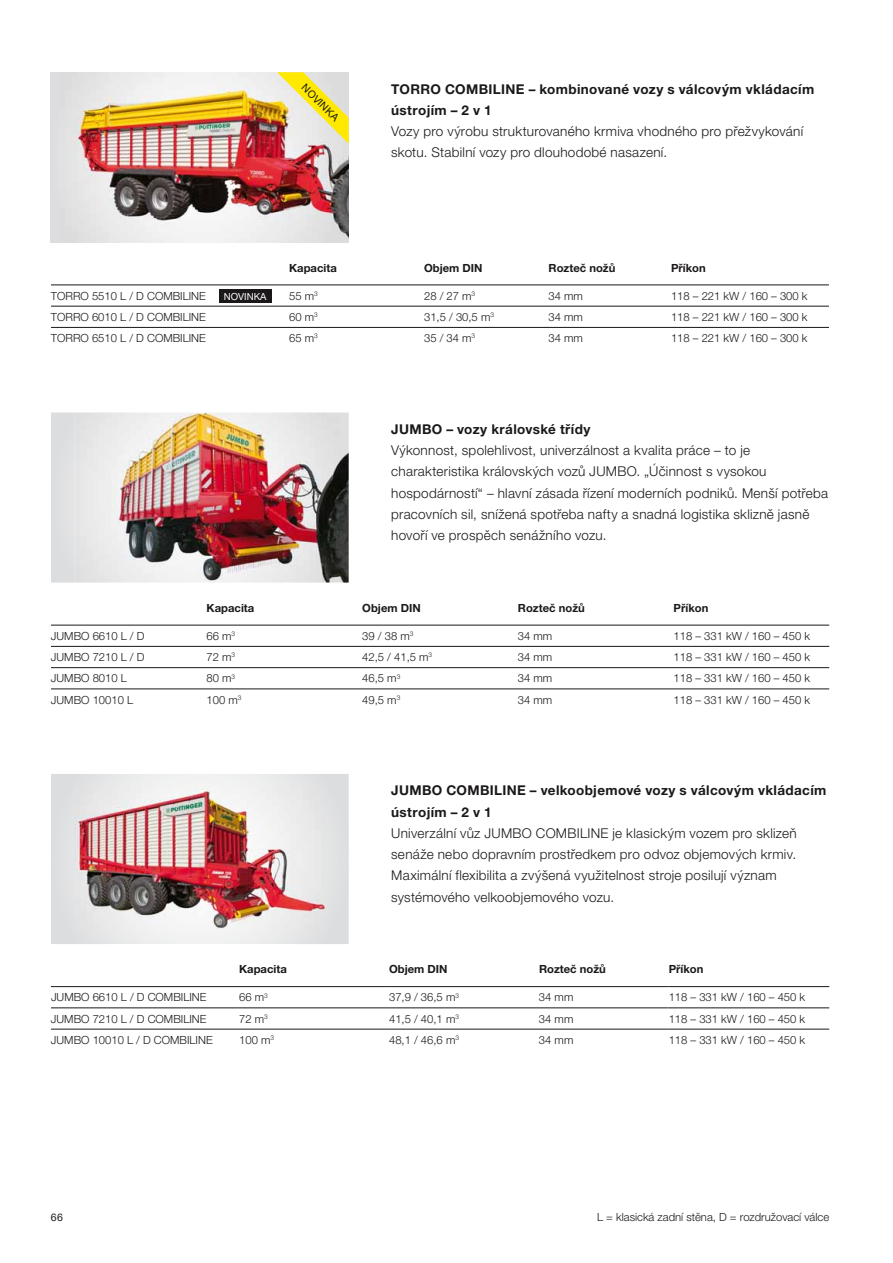
<style>
.page{position:relative;width:893px;height:1263px;background:#fff}
.page>*{position:absolute;margin:0;border:0;box-sizing:border-box;transform-origin:0 0}
.t1{font:300 13.5px/21.3px "Helvetica Neue LTW1 G";letter-spacing:.02em;color:#1b1819}
.t2{font:700 13.5px/21.3px "Helvetica Neue LTW1 G";letter-spacing:.025em;color:#1b1819}
.t3{font:300 11.25px "Helvetica Neue LTW1 G";color:#1b1819}
.t4{font:700 11.25px "Helvetica Neue LTW1 G";color:#1b1819}
.t5{font:10.5px "Helvetica Neue LTW1 G";color:#1b1819}
.t6{font:9.75px "Helvetica Neue LTW1 G";color:#fff}
</style>
<div class="page">
<div style="left:51px;top:72px;width:8px;height:170px;background:#dcddde"></div>
<img style="left:59px;top:72px;width:290px;height:170px">
<div style="left:51px;top:412px;width:24px;height:170px;background:#dedfe0"></div>
<img style="left:75px;top:412px;width:274px;height:170px">
<svg style="left:51px;top:774px;width:298px;height:170px"></svg>
<img style="left:75px;top:787px;width:250px;height:143px">
<svg style="left:277px;top:72px;width:72px;height:72px;background:#e9dd93"></svg>
<hr style="left:51px;top:625px;width:778px;height:1px;background:#1b1819">
<hr style="left:51px;top:646px;width:778px;height:1px;background:#1b1819">
<hr style="left:51px;top:667px;width:778px;height:1px;background:#1b1819">
<hr style="left:51px;top:689px;width:778px;height:1px;background:#1b1819">
<hr style="left:51px;top:986px;width:338px;height:1px;background:#1b1819">
<hr style="left:389px;top:986px;width:280px;height:1px;background:#1b1819">
<hr style="left:669px;top:986px;width:160px;height:1px;background:#1b1819">
<hr style="left:51px;top:1007px;width:338px;height:1px;background:#1b1819">
<hr style="left:389px;top:1007px;width:280px;height:1px;background:#1b1819">
<hr style="left:669px;top:1007px;width:160px;height:1px;background:#1b1819">
<hr style="left:51px;top:1029px;width:338px;height:1px;background:#1b1819">
<hr style="left:389px;top:1029px;width:280px;height:1px;background:#1b1819">
<hr style="left:669px;top:1029px;width:160px;height:1px;background:#1b1819">
<hr style="left:51px;top:327px;width:778px;height:1px;background:#1b1819">
<hr style="left:51px;top:285px;width:778px;height:1px;background:#1b1819">
<hr style="left:51px;top:306px;width:778px;height:1px;background:#1b1819">
<div style="left:219px;top:289px;width:52px;height:14px;background:#1b1819"></div>
<p class="t5" style="left:306px;top:83px;width:49px;rotate:45deg">NOVINKA</p>
<p class="t2" style="left:391px;top:80px;width:425px">TORRO COMBILINE – kombinované vozy s válcovým vkládacím ústrojím – 2 v 1</p>
<p class="t1" style="left:391px;top:122px;width:413px">Vozy pro výrobu strukturovaného krmiva vhodného pro přežvykování skotu. Stabilní vozy pro dlouhodobé nasazení.</p>
<p class="t4" style="left:289px;top:264px;width:49px">Kapacita</p>
<p class="t4" style="left:424px;top:264px;width:60px">Objem DIN</p>
<p class="t4" style="left:548px;top:264px;width:68px">Rozteč nožů</p>
<p class="t4" style="left:671px;top:264px;width:36px">Příkon</p>
<p class="t3" style="left:51px;top:291px;width:156px">TORRO 5510 L / D COMBILINE</p>
<p class="t3" style="left:289px;top:291px;width:30px">55 m<sup>3</sup></p>
<p class="t3" style="left:424px;top:291px;width:53px">28 / 27 m<sup>3</sup></p>
<p class="t3" style="left:548px;top:291px;width:36px">34 mm</p>
<p class="t3" style="left:671px;top:291px;width:138px">118 – 221 kW / 160 – 300 k</p>
<p class="t3" style="left:51px;top:313px;width:156px">TORRO 6010 L / D COMBILINE</p>
<p class="t3" style="left:289px;top:313px;width:30px">60 m<sup>3</sup></p>
<p class="t3" style="left:424px;top:313px;width:71px">31,5 / 30,5 m<sup>3</sup></p>
<p class="t3" style="left:548px;top:313px;width:36px">34 mm</p>
<p class="t3" style="left:671px;top:313px;width:138px">118 – 221 kW / 160 – 300 k</p>
<p class="t3" style="left:51px;top:334px;width:156px">TORRO 6510 L / D COMBILINE</p>
<p class="t3" style="left:289px;top:334px;width:30px">65 m<sup>3</sup></p>
<p class="t3" style="left:424px;top:334px;width:53px">35 / 34 m<sup>3</sup></p>
<p class="t3" style="left:548px;top:334px;width:36px">34 mm</p>
<p class="t3" style="left:671px;top:334px;width:138px">118 – 221 kW / 160 – 300 k</p>
<p class="t6" style="left:224px;top:293px;width:44px">NOVINKA</p>
<p class="t2" style="left:391px;top:420px;width:201px">JUMBO – vozy královské třídy</p>
<p class="t1" style="left:391px;top:441px;width:438px">Výkonnost, spolehlivost, univerzálnost a kvalita práce – to je charakteristika královských vozů JUMBO. „Účinnost s vysokou hospodárností“ – hlavní zásada řízení moderních podniků. Menší potřeba pracovních sil, snížená spotřeba nafty a snadná logistika sklizně jasně hovoří ve prospěch senážního vozu.</p>
<p class="t4" style="left:207px;top:604px;width:49px">Kapacita</p>
<p class="t4" style="left:362px;top:604px;width:60px">Objem DIN</p>
<p class="t4" style="left:518px;top:604px;width:68px">Rozteč nožů</p>
<p class="t4" style="left:673px;top:604px;width:36px">Příkon</p>
<p class="t3" style="left:51px;top:632px;width:95px">JUMBO 6610 L / D</p>
<p class="t3" style="left:207px;top:632px;width:30px">66 m<sup>3</sup></p>
<p class="t3" style="left:362px;top:632px;width:53px">39 / 38 m<sup>3</sup></p>
<p class="t3" style="left:518px;top:632px;width:36px">34 mm</p>
<p class="t3" style="left:673px;top:632px;width:138px">118 – 331 kW / 160 – 450 k</p>
<p class="t3" style="left:51px;top:653px;width:95px">JUMBO 7210 L / D</p>
<p class="t3" style="left:207px;top:653px;width:30px">72 m<sup>3</sup></p>
<p class="t3" style="left:362px;top:653px;width:71px">42,5 / 41,5 m<sup>3</sup></p>
<p class="t3" style="left:518px;top:653px;width:36px">34 mm</p>
<p class="t3" style="left:673px;top:653px;width:138px">118 – 331 kW / 160 – 450 k</p>
<p class="t3" style="left:51px;top:674px;width:77px">JUMBO 8010 L</p>
<p class="t3" style="left:207px;top:674px;width:30px">80 m<sup>3</sup></p>
<p class="t3" style="left:362px;top:674px;width:40px">46,5 m<sup>3</sup></p>
<p class="t3" style="left:518px;top:674px;width:36px">34 mm</p>
<p class="t3" style="left:673px;top:674px;width:138px">118 – 331 kW / 160 – 450 k</p>
<p class="t3" style="left:51px;top:696px;width:84px">JUMBO 10010 L</p>
<p class="t3" style="left:207px;top:696px;width:36px">100 m<sup>3</sup></p>
<p class="t3" style="left:362px;top:696px;width:40px">49,5 m<sup>3</sup></p>
<p class="t3" style="left:518px;top:696px;width:36px">34 mm</p>
<p class="t3" style="left:673px;top:696px;width:138px">118 – 331 kW / 160 – 450 k</p>
<p class="t2" style="left:391px;top:781px;width:437px">JUMBO COMBILINE – velkoobjemové vozy s válcovým vkládacím ústrojím – 2 v 1</p>
<p class="t1" style="left:391px;top:824px;width:407px">Univerzální vůz JUMBO COMBILINE je klasickým vozem pro sklizeň senáže nebo dopravním prostředkem pro odvoz objemových krmiv.<br>Maximální flexibilita a zvýšená využitelnost stroje posilují význam systémového velkoobjemového vozu.</p>
<p class="t4" style="left:239px;top:965px;width:49px">Kapacita</p>
<p class="t4" style="left:389px;top:965px;width:60px">Objem DIN</p>
<p class="t4" style="left:539px;top:965px;width:68px">Rozteč nožů</p>
<p class="t4" style="left:669px;top:965px;width:36px">Příkon</p>
<p class="t3" style="left:51px;top:993px;width:157px">JUMBO 6610 L / D COMBILINE</p>
<p class="t3" style="left:239px;top:993px;width:30px">66 m<sup>3</sup></p>
<p class="t3" style="left:389px;top:993px;width:71px">37,9 / 36,5 m<sup>3</sup></p>
<p class="t3" style="left:539px;top:993px;width:36px">34 mm</p>
<p class="t3" style="left:669px;top:993px;width:138px">118 – 331 kW / 160 – 450 k</p>
<p class="t3" style="left:51px;top:1014px;width:157px">JUMBO 7210 L / D COMBILINE</p>
<p class="t3" style="left:239px;top:1014px;width:30px">72 m<sup>3</sup></p>
<p class="t3" style="left:389px;top:1014px;width:71px">41,5 / 40,1 m<sup>3</sup></p>
<p class="t3" style="left:539px;top:1014px;width:36px">34 mm</p>
<p class="t3" style="left:669px;top:1014px;width:138px">118 – 331 kW / 160 – 450 k</p>
<p class="t3" style="left:51px;top:1036px;width:163px">JUMBO 10010 L / D COMBILINE</p>
<p class="t3" style="left:239px;top:1036px;width:36px">100 m<sup>3</sup></p>
<p class="t3" style="left:389px;top:1036px;width:71px">48,1 / 46,6 m<sup>3</sup></p>
<p class="t3" style="left:539px;top:1036px;width:36px">34 mm</p>
<p class="t3" style="left:669px;top:1036px;width:138px">118 – 331 kW / 160 – 450 k</p>
<p class="t5" style="left:51px;top:1213px;width:13px">66</p>
<p class="t3" style="left:597px;top:1212px;width:234px">L = klasická zadní stěna, D = rozdružovací válce</p>
</div>
